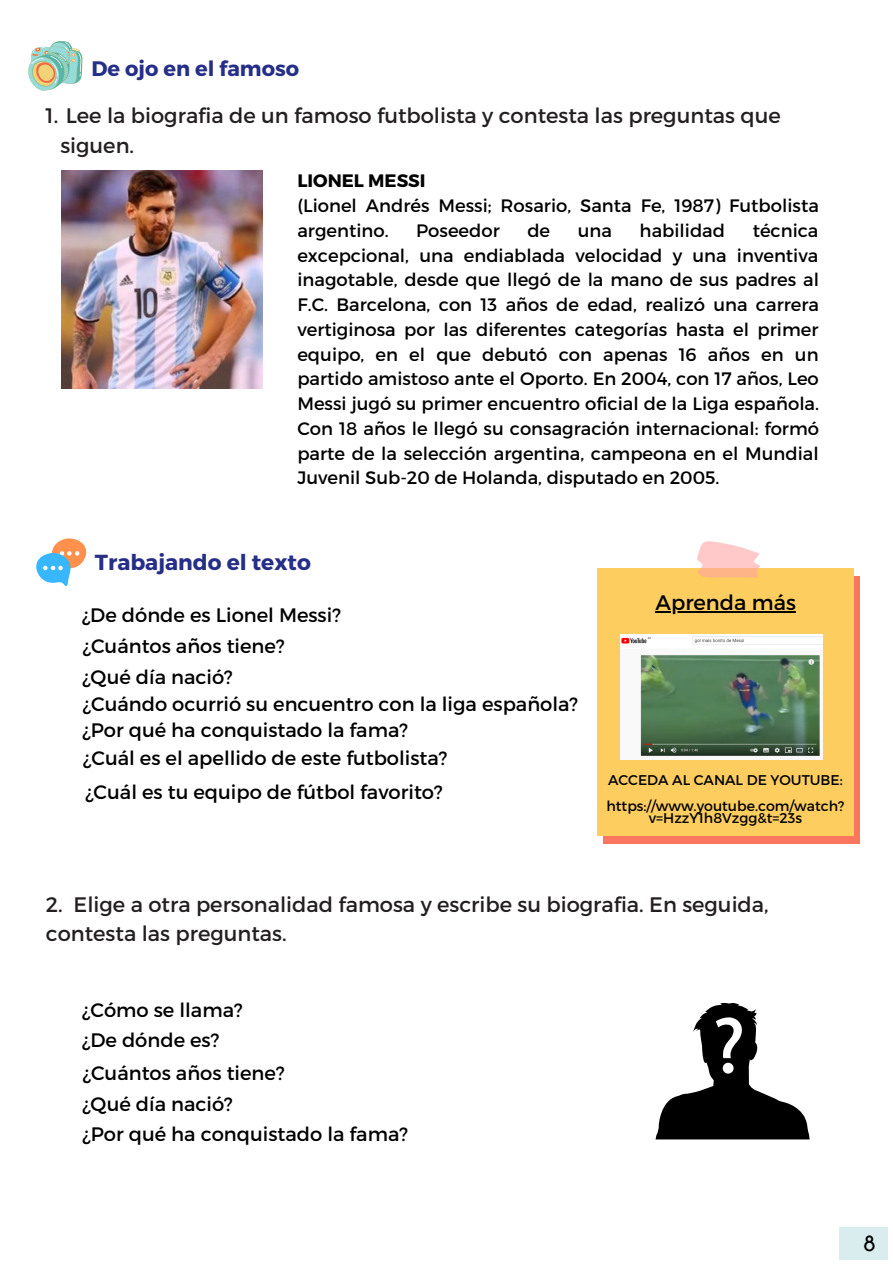
<style>
.page{position:relative;width:893px;height:1264px;background:#fff}
.page>*{position:absolute;margin:0;border:0;box-sizing:border-box;transform-origin:0 0}
.t1{font:700 23.7px "Josefin Slab";color:#000}
.t2{font:700 21.75px "Montserrat";color:#262f87}
.t3{font:21px/29.2px "Montserrat";color:#231f20}
.t4{font:700 21px "Montserrat";color:#262f87}
.t5{font:21px "Montserrat";color:#000}
.t6{font:19.5px/30.9px "Montserrat";color:#000}
.t7{font:18px/24.8px "Montserrat";color:#000}
.t8{font:700 18px "Montserrat";color:#000}
.t9{font:14.1px/25.3px "Montserrat";color:#000}
</style>
<div class="page">
<img style="left:62px;top:170px;width:201px;height:218px">
<svg style="left:603px;top:576px;width:256px;height:267px;background:#fa825f"></svg>
<div style="left:597px;top:568px;width:256px;height:267px;background:#fecd60"></div>
<svg style="left:697px;top:541px;width:63px;height:36px"></svg>
<img style="left:620px;top:634px;width:202px;height:125px">
<div style="left:839px;top:1226px;width:48px;height:33px;background:#daedee"></div>
<svg style="left:36px;top:538px;width:51px;height:48px"></svg>
<svg style="left:28px;top:41px;width:54px;height:50px"></svg>
<svg style="left:655px;top:1002px;width:154px;height:137px"></svg>
<hr style="left:655px;top:611px;width:140px;height:1px;background:#000">
<p class="t4" style="left:92px;top:55px;width:209px">De ojo en el famoso</p>
<p class="t3" style="left:60px;top:100px;width:721px;text-indent:-15px">1. Lee la biografia de un famoso futbolista y contesta las preguntas que siguen.</p>
<p class="t8" style="left:297px;top:169px;width:130px">LIONEL MESSI</p>
<p class="t7" style="left:297px;top:192px;width:523px">(Lionel Andrés Messi; Rosario, Santa Fe, 1987) Futbolista argentino.</p>
<p class="t7" style="left:297px;top:217px;width:523px;text-align:justify;text-indent:455px">técnica excepcional, una endiablada velocidad y una inventiva inagotable, desde que llegó de la mano de sus padres al F.C. Barcelona, con 13 años de edad, realizó una carrera vertiginosa por las diferentes categorías hasta el primer equipo, en el que debutó con apenas 16 años en un partido amistoso ante el Oporto. En 2004, con 17 años, Leo Messi jugó su primer encuentro oficial de la Liga española.<br>Con 18 años le llegó su consagración internacional: formó parte de la selección argentina, campeona en el Mundial Juvenil Sub-20 de Holanda, disputado en 2005.</p>
<p class="t7" style="left:416px;top:217px;width:85px">Poseedor</p>
<p class="t7" style="left:527px;top:217px;width:24px">de</p>
<p class="t7" style="left:577px;top:217px;width:36px">una</p>
<p class="t7" style="left:639px;top:217px;width:87px">habilidad</p>
<p class="t2" style="left:95px;top:548px;width:217px">Trabajando el texto</p>
<p class="t6" style="left:82px;top:598px;width:261px">¿De dónde es Lionel Messi? ¿Cuántos años tiene?<br>¿Qué día nació?</p>
<p class="t6" style="left:82px;top:689px;width:497px;line-height:26px">¿Cuándo ocurrió su encuentro con la liga española? ¿Por qué ha conquistado la fama?</p>
<p class="t6" style="left:83px;top:742px;width:366px">¿Cuál es el apellido de este futbolista?</p>
<p class="t6" style="left:85px;top:775px;width:359px">¿Cuál es tu equipo de fútbol favorito?</p>
<p class="t5" style="left:655px;top:589px;width:142px">Aprenda más</p>
<p class="t9" style="left:606px;top:766px;width:239px">ACCEDA AL CANAL DE YOUTUBE: https://www.youtube.com/watch?</p>
<p class="t9" style="left:648px;top:804px;width:155px">v=HzzY1h8Vzgg&amp;t=23s</p>
<p class="t3" style="left:46px;top:888px;width:724px">2. Elige a otra personalidad famosa y escribe su biografia. En seguida, contesta las preguntas.</p>
<p class="t6" style="left:82px;top:993px;width:162px">¿Cómo se llama?</p>
<p class="t6" style="left:82px;top:1022px;width:204px;line-height:33.2px">¿De dónde es? ¿Cuántos años tiene?</p>
<p class="t6" style="left:82px;top:1088px;width:327px;line-height:29.8px">¿Qué día nació?<br>¿Por qué ha conquistado la fama?</p>
<h1 class="t1" style="left:863px;top:1232px;width:14px">8</h1>
</div>
